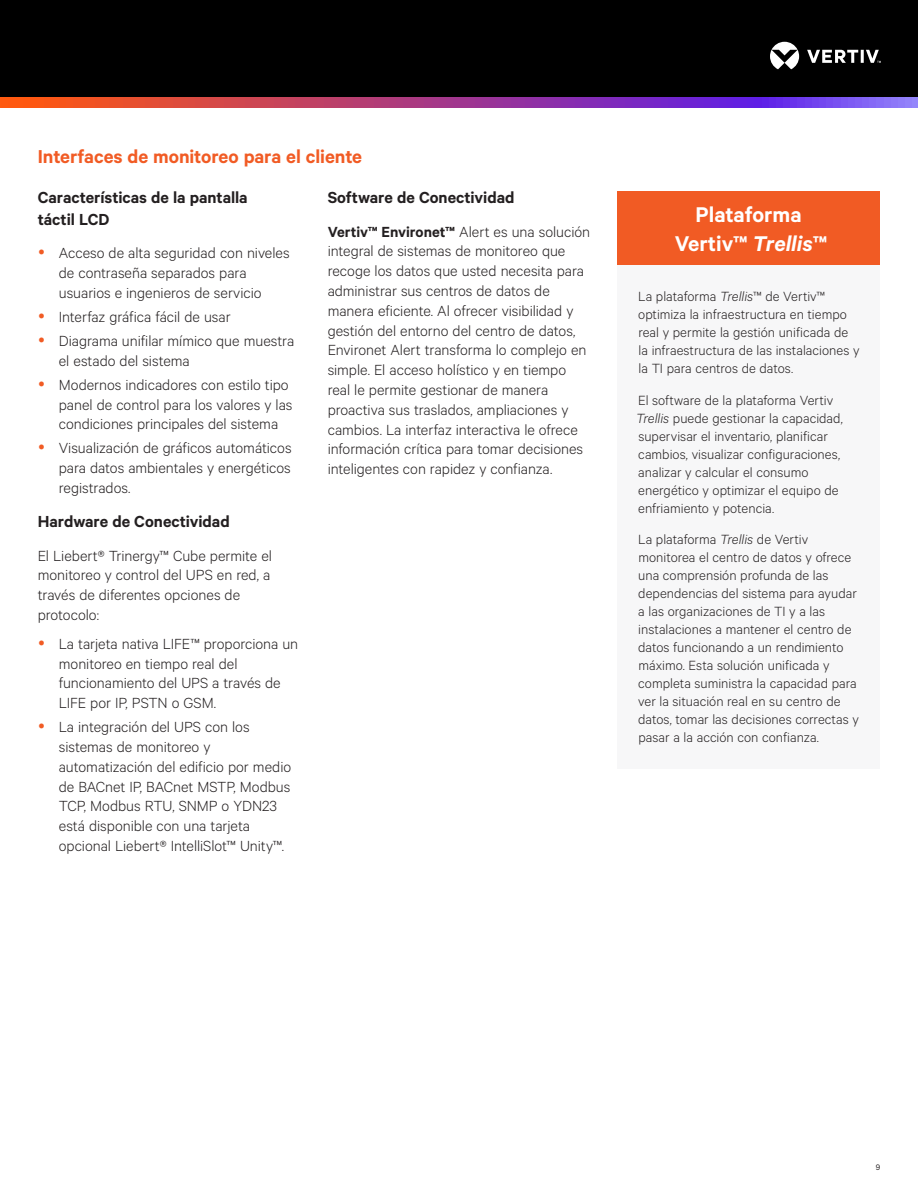
<style>
.page{position:relative;width:918px;height:1188px;background:#fff}
.page>*{position:absolute;margin:0;border:0;box-sizing:border-box;transform-origin:0 0}
.t1{font:600 24px/28.8px "Calibre";color:#fff;text-align:center}
.t2{font:600 21px "Calibre";color:#f15b24}
.t3{font:600 18px/21.6px "Calibre";color:#231f20}
.t4{font:300 16.5px/19.8px "Calibre";color:#231f20}
.t5{font:300 15px/18px "Calibre";color:#231f20}
.t6{font:9px "Calibre";color:#231f20}
.s1{font-weight:600}
.s2{font-style:italic}
</style>
<div class="page">
<div style="left:0;top:0;width:918px;height:108px;background:#000"></div>
<svg style="left:770px;top:42px;width:111px;height:27px"></svg>
<svg style="left:0;top:98px;width:918px;height:10px;background:#a73f8c"></svg>
<div style="left:617px;top:192px;width:263px;height:74px;background:#f15b24"></div>
<div style="left:617px;top:266px;width:263px;height:503px;background:#f7f7f8"></div>
<p class="t2" style="left:38px;top:144px;width:326px">Interfaces de monitoreo para el cliente</p>
<p class="t3" style="left:38px;top:186px;width:211px">Características de la pantalla táctil LCD</p>
<p class="t4" style="left:59px;top:242px;width:232px">Acceso de alta seguridad con niveles de contraseña separados para usuarios e ingenieros de servicio</p>
<p class="t4" style="left:59px;top:304px;width:237px;line-height:24px">Interfaz gráfica fácil de usar<br>Diagrama unifilar mímico que muestra</p>
<p class="t4" style="left:59px;top:348px;width:231px;line-height:24px">el estado del sistema<br>Modernos indicadores con estilo tipo</p>
<p class="t4" style="left:59px;top:394px;width:235px">panel de control para los valores y las condiciones principales del sistema</p>
<p class="t4" style="left:59px;top:438px;width:234px;text-align:justify">Visualización de gráficos automáticos para datos ambientales y energéticos registrados.</p>
<p class="t3" style="left:38px;top:510px;width:193px">Hardware de Conectividad</p>
<p class="t4" style="left:38px;top:545px;width:236px">El Liebert® Trinergy™ Cube permite el monitoreo y control del UPS en red, a través de diferentes opciones de protocolo:</p>
<p class="t4" style="left:59px;top:633px;width:241px">La tarjeta nativa LIFE™ proporciona un monitoreo en tiempo real del funcionamiento del UPS a través de<br>LIFE por IP, PSTN o GSM.</p>
<p class="t4" style="left:59px;top:716px;width:234px">La integración del UPS con los sistemas de monitoreo y automatización del edificio por medio de BACnet IP, BACnet MSTP, Modbus<br>TCP, Modbus RTU, SNMP o YDN23 está disponible con una tarjeta opcional Liebert® IntelliSlot™ Unity™.</p>
<p class="t3" style="left:328px;top:186px;width:188px">Software de Conectividad</p>
<p class="t4" style="left:328px;top:221px;width:264px"><span class="s1">Vertiv™ Environet™</span> Alert es una solución integral de sistemas de monitoreo que recoge los datos que usted necesita para administrar sus centros de datos de manera eficiente. Al ofrecer visibilidad y gestión del entorno del centro de datos, Environet Alert transforma lo complejo en simple. El acceso holístico y en tiempo real le permite gestionar de manera proactiva sus traslados, ampliaciones y cambios. La interfaz interactiva le ofrece información crítica para tomar decisiones inteligentes con rapidez y confianza.</p>
<h1 class="t1" style="left:675px;top:200px;width:154px">Plataforma<br>Vertiv™ <span class="s2">Trellis</span>™</h1>
<p class="t5" style="left:638px;top:287px;width:223px">La plataforma <span class="s2">Trellis</span>™ de Vertiv™ optimiza la infraestructura en tiempo real y permite la gestión unificada de la infraestructura de las instalaciones y la TI para centros de datos.</p>
<p class="t5" style="left:636px;top:390px;width:208px">El software de la plataforma Vertiv <span class="s2">Trellis</span> puede gestionar la capacidad, supervisar el inventario, planificar cambios, visualizar configuraciones, analizar y calcular el consumo energético y optimizar el equipo de enfriamiento y potencia.</p>
<p class="t5" style="left:638px;top:530px;width:222px">La plataforma <span class="s2">Trellis</span> de Vertiv monitorea el centro de datos y ofrece una comprensión profunda de las dependencias del sistema para ayudar a las organizaciones de TI y a las instalaciones a mantener el centro de datos funcionando a un rendimiento máximo. Esta solución unificada y completa suministra la capacidad para ver la situación real en su centro de datos, tomar las decisiones correctas y pasar a la acción con confianza.</p>
<p class="t6" style="left:876px;top:1162px;width:6px">9</p>
</div>
